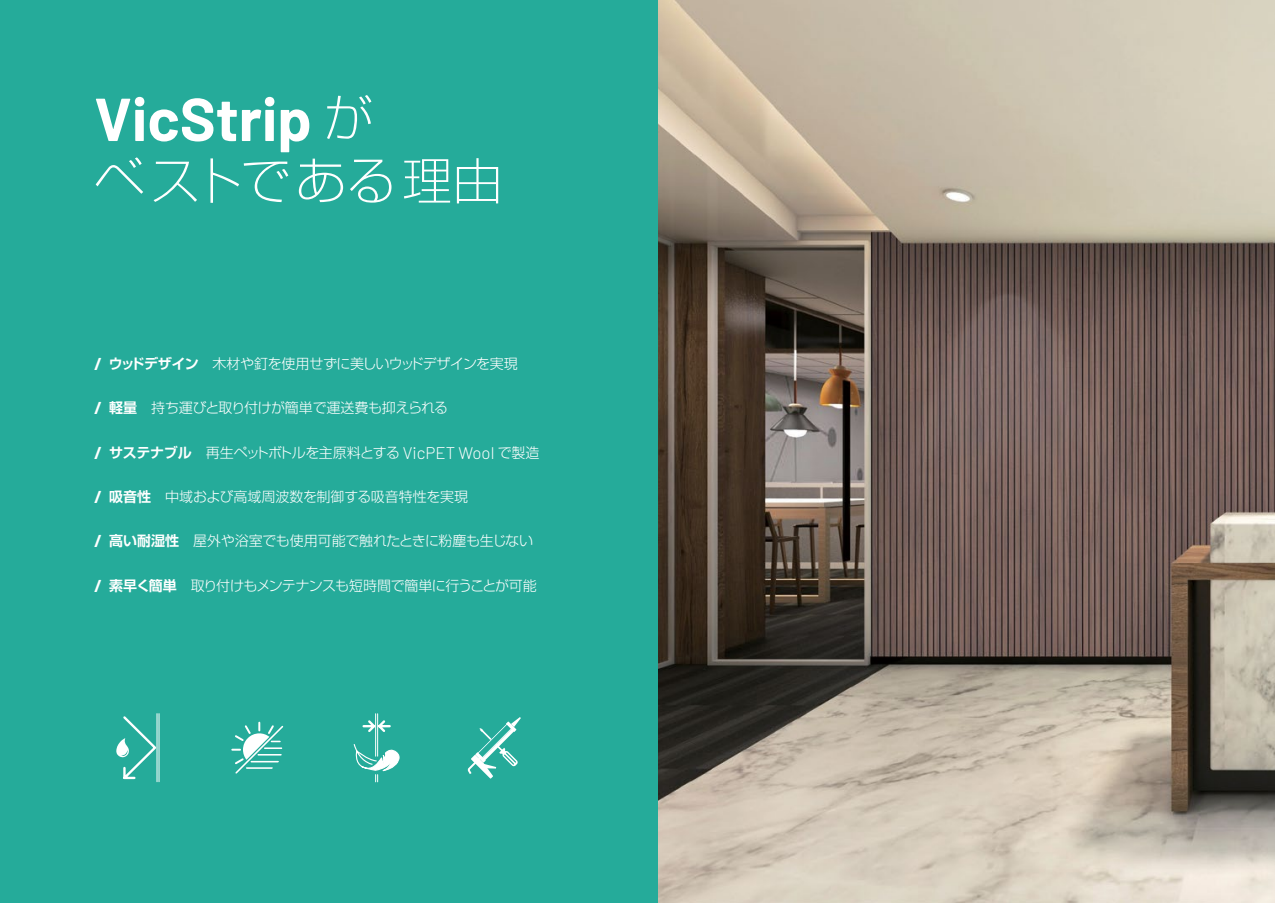
<style>
.page{position:relative;width:1275px;height:903px;background:#fff}
.page>*{position:absolute;margin:0;border:0;box-sizing:border-box;transform-origin:0 0}
.t1{font:700 60.55px "Barlow";color:#fff}
.t2{font:300 expanded 50.4px "Shin Go Pro";color:#fff}
.t3{font:300 14px "Shin Go Pro";letter-spacing:-.025em;color:#fff}
.t4{font:300 14px "Shin Go Pro";color:#fff}
.s1{font-family:"Shin Go Pro";font-weight:300;font-stretch:expanded;font-size:50.4px}
.s2{font-family:"Barlow";font-weight:700;font-size:16.8px}
.s3{font-family:"Shin Go Pro De";font-weight:700}
.s4{font-family:"Barlow";font-size:16.8px}
</style>
<div class="page">
<img style="left:657px;top:0;width:618px;height:903px">
<div style="left:0;top:0;width:657px;height:903px;background:#25ab9a"></div>
<svg style="left:116px;top:714px;width:41px;height:67px"></svg>
<hr style="left:157px;top:713px;width:1px;height:69px;background:#fff">
<hr style="left:159px;top:713px;width:1px;height:69px;background:#fff">
<svg style="left:231px;top:721px;width:53px;height:53px"></svg>
<svg style="left:362px;top:718px;width:29px;height:16px"></svg>
<hr style="left:375px;top:714px;width:1px;height:42px;background:#fff">
<hr style="left:377px;top:714px;width:1px;height:42px;background:#fff">
<svg style="left:353px;top:743px;width:47px;height:39px"></svg>
<svg style="left:467px;top:717px;width:54px;height:61px"></svg>
<h1 class="t1" style="left:94px;top:74px;width:281px">VicStrip <span class="s1">が</span></h1>
<h2 class="t2" style="left:94px;top:139px;width:410px">ベストである理由</h2>
<p class="t3" style="left:94px;top:352px;width:425px"><span class="s2">/</span> <span class="s3">ウッドデザイン　</span>木材や釘を使用せずに美しいウッドデザインを実現</p>
<p class="t3" style="left:94px;top:396px;width:356px"><span class="s2">/</span> <span class="s3">軽量</span>　持ち運びと取り付けが簡単で運送費も抑えられる</p>
<p class="t3" style="left:94px;top:441px;width:447px"><span class="s2">/</span> <span class="s3">サステナブル</span>　再生ペットボトルを主原料とする <span class="s4">VicPET Wool</span> で製造</p>
<p class="t4" style="left:94px;top:485px;width:375px"><span class="s2">/</span> <span class="s3">吸音性</span>　中域および高域周波数を制御する吸音特性を実現</p>
<p class="t3" style="left:94px;top:529px;width:440px"><span class="s2">/</span> <span class="s3">高い耐湿性</span>　屋外や浴室でも使用可能で触れたときに粉塵も生じない</p>
<p class="t3" style="left:94px;top:574px;width:444px"><span class="s2">/</span> <span class="s3">素早く簡単</span>　取り付けもメンテナンスも短時間で簡単に行うことが可能</p>
</div>
